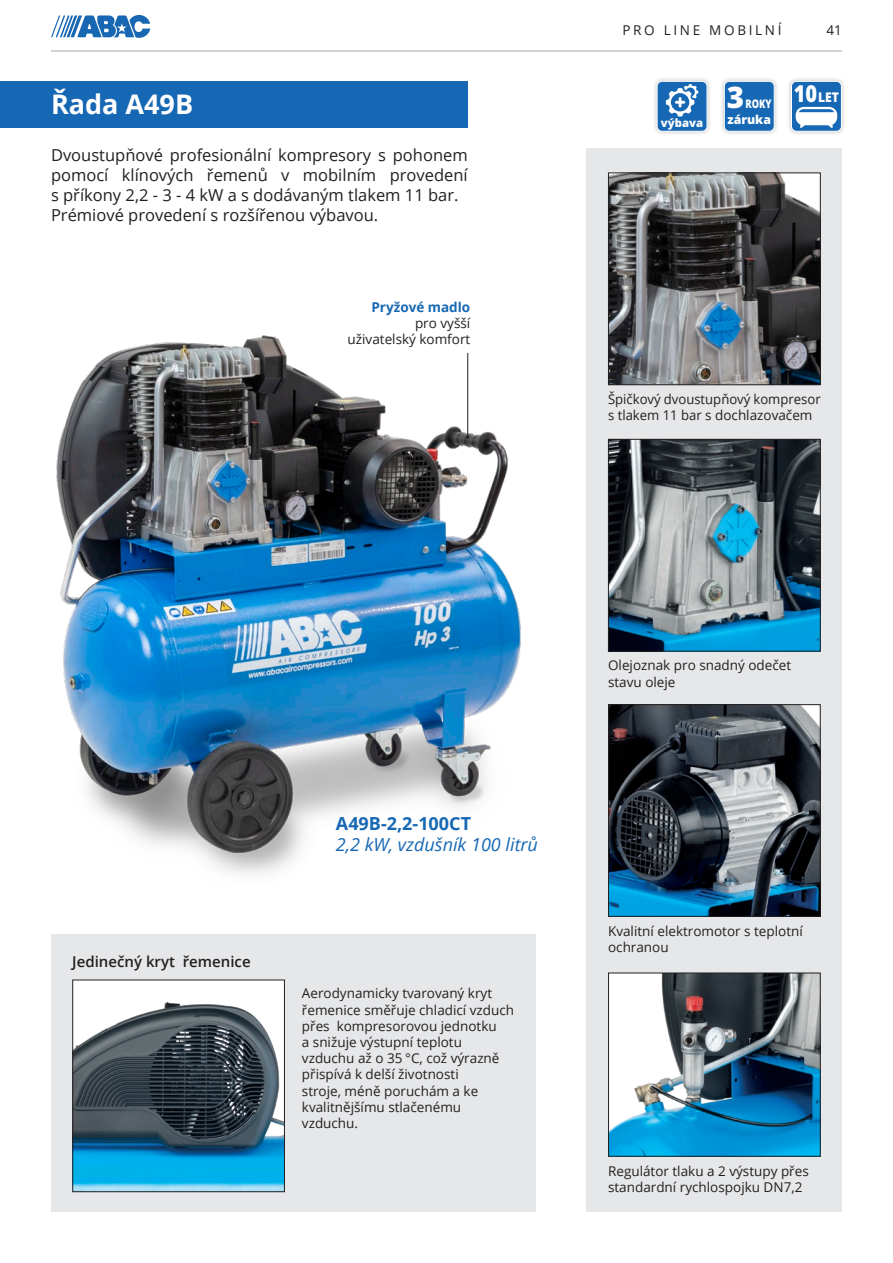
<style>
.page{position:relative;width:893px;height:1263px;background:#fff}
.page>*{position:absolute;margin:0;border:0;box-sizing:border-box;transform-origin:0 0}
.t1{font:800 29.7px "Open Sans";color:#fff}
.t2{font:700 27px "Open Sans";color:#fff}
.t3{font:italic 18px "Open Sans";color:#1768b4}
.t4{font:700 18px "Open Sans";color:#1768b4}
.t5{font:16.5px/19.8px "Open Sans";color:#231f20}
.t6{font:600 15px "Open Sans";color:#231f20}
.t7{font:13.5px/16.2px "Open Sans";color:#231f20}
.t8{font:13.5px "Open Sans";letter-spacing:.2em;color:#231f20}
.t9{font:700 13.5px "Open Sans";color:#1768b4}
.t10{font:800 13.35px "Open Sans";color:#fff;scale:.91 1}
.t11{font:800 12.3px "Open Sans";color:#fff}
.t12{font:800 11.85px "Open Sans";color:#fff;scale:.78 1}
.t13{font:800 11.4px "Open Sans";color:#fff}
.s1{font-size:23.4px}
</style>
<div class="page">
<hr style="left:51px;top:51px;width:791px;height:1px;background:#a8a9ad">
<svg style="left:51px;top:15px;width:99px;height:23px"></svg>
<div style="left:587px;top:149px;width:255px;height:1063px;background:#e6e7e9"></div>
<img style="left:610px;top:706px;width:209px;height:209px">
<div style="left:608px;top:704px;width:213px;height:213px;border:1px solid #231f20"></div>
<img style="left:610px;top:975px;width:209px;height:180px">
<div style="left:608px;top:973px;width:213px;height:184px;border:1px solid #231f20"></div>
<img style="left:610px;top:174px;width:209px;height:209px">
<div style="left:608px;top:172px;width:213px;height:213px;border:1px solid #231f20"></div>
<img style="left:610px;top:441px;width:209px;height:208px">
<div style="left:608px;top:439px;width:213px;height:212px;border:1px solid #231f20"></div>
<img style="left:56px;top:335px;width:465px;height:540px">
<hr style="left:467px;top:353px;width:1px;height:84px;background:#231f20">
<div style="left:0;top:81px;width:468px;height:46px;background:#1768b4"></div>
<div style="left:51px;top:934px;width:485px;height:278px;background:#e6e7e9"></div>
<img style="left:74px;top:982px;width:209px;height:208px">
<div style="left:72px;top:980px;width:213px;height:212px;border:1px solid #231f20"></div>
<div style="left:787px;top:77px;width:59px;height:59px;background:#231f20;opacity:.29"></div>
<svg style="left:791px;top:81px;width:51px;height:51px"></svg>
<div style="left:652px;top:77px;width:60px;height:59px;background:#231f20;opacity:.29"></div>
<svg style="left:657px;top:81px;width:51px;height:50px;background:#4988c3"></svg>
<div style="left:720px;top:77px;width:59px;height:59px;background:#231f20;opacity:.29"></div>
<svg style="left:724px;top:81px;width:51px;height:51px;background:#2a74b9"></svg>
<h2 class="t2" style="left:51px;top:86px;width:144px">Řada A49B</h2>
<p class="t5" style="left:51px;top:145px;width:418px">Dvoustupňové profesionální kompresory s pohonem pomocí klínových řemenů v mobilním provedení s příkony 2,2 - 3 - 4 kW a s dodávaným tlakem 11 bar.<br>Prémiové provedení s rozšířenou výbavou.</p>
<p class="t9" style="left:371px;top:298px;width:100px">Pryžové madlo</p>
<p class="t7" style="left:348px;top:315px;width:124px;text-align:right">pro vyšší uživatelský komfort</p>
<p class="t8" style="left:622px;top:21px;width:161px">PRO LINE MOBILNÍ</p>
<p class="t7" style="left:826px;top:22px;width:17px">41</p>
<h1 class="t1" style="left:727px;top:75px;width:19px">3</h1>
<p class="t12" style="left:745px;top:95px;width:35px">ROKY</p>
<p class="t13" style="left:661px;top:114px;width:44px">výbava</p>
<p class="t11" style="left:727px;top:110px;width:45px">záruka</p>
<p class="t10" style="left:794px;top:87px;width:51px"><span class="s1">10</span>LET</p>
<p class="t7" style="left:608px;top:391px;width:214px">Špičkový dvoustupňový kompresor s tlakem 11 bar s dochlazovačem</p>
<p class="t6" style="left:72px;top:951px;width:180px">Jedinečný kryt řemenice</p>
<h3 class="t4" style="left:336px;top:810px;width:137px">A49B-2,2-100CT</h3>
<h3 class="t3" style="left:336px;top:832px;width:204px">2,2 kW, vzdušník 100 litrů</h3>
<p class="t7" style="left:302px;top:985px;width:214px">Aerodynamicky tvarovaný kryt řemenice směřuje chladicí vzduch přes kompresorovou jednotku<br>a snižuje výstupní teplotu vzduchu až o 35 °C, což výrazně přispívá k delší životnosti<br>stroje, méně poruchám a ke kvalitnějšímu stlačenému vzduchu.</p>
<p class="t7" style="left:608px;top:657px;width:185px">Olejoznak pro snadný odečet stavu oleje</p>
<p class="t7" style="left:608px;top:922px;width:196px">Kvalitní elektromotor s teplotní ochranou</p>
<p class="t7" style="left:608px;top:1162px;width:202px">Regulátor tlaku a 2 výstupy přes standardní rychlospojku DN7,2</p>
</div>
